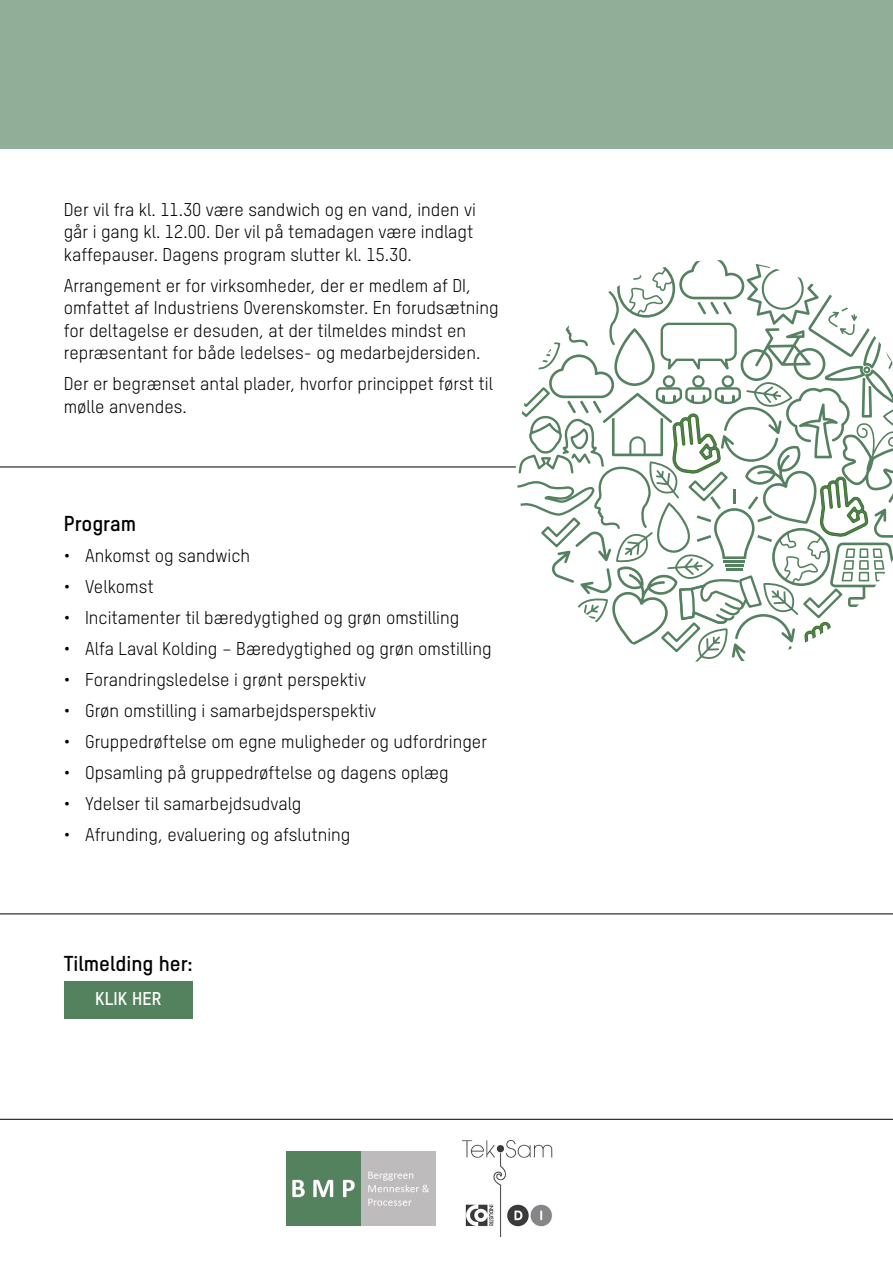
<style>
.page{position:relative;width:893px;height:1263px;background:#fff}
.page>*{position:absolute;margin:0;border:0;box-sizing:border-box;transform-origin:0 0}
.t1{font:21px "T Star Bold";color:#000}
.t2{font:18px/22.5px "T Star Regular";color:#000}
.t3{font:18px "T Star Bold";letter-spacing:.01em;color:#fff}
</style>
<div class="page">
<img style="left:463px;top:1141px;width:90px;height:95px">
<div style="left:64px;top:981px;width:129px;height:37px;background:#54815e"></div>
<hr style="left:0;top:1119px;width:893px;height:1px;background:#000">
<hr style="left:0;top:914px;width:893px;height:1px;background:#000">
<hr style="left:0;top:467px;width:516px;height:1px;background:#000">
<div style="left:0;top:0;width:893px;height:149px;background:#91ae98"></div>
<svg style="left:517px;top:260px;width:376px;height:402px"></svg>
<img style="left:287px;top:1151px;width:148px;height:75px">
<p class="t2" style="left:64px;top:198px;width:414px">Der vil fra kl. 11.30 være sandwich og en vand, inden vi går i gang kl. 12.00. Der vil på temadagen være indlagt kaffepauser. Dagens program slutter kl. 15.30.</p>
<p class="t2" style="left:64px;top:274px;width:436px">Arrangement er for virksomheder, der er medlem af DI, omfattet af Industriens Overenskomster. En forudsætning for deltagelse er desuden, at der tilmeldes mindst en repræsentant for både ledelses- og medarbejdersiden.</p>
<p class="t2" style="left:64px;top:372px;width:431px">Der er begrænset antal plader, hvorfor princippet først til mølle anvendes.</p>
<p class="t1" style="left:64px;top:510px;width:74px">Program</p>
<p class="t2" style="left:64px;top:544px;width:188px">• Ankomst og sandwich</p>
<p class="t2" style="left:64px;top:575px;width:91px">• Velkomst</p>
<p class="t2" style="left:64px;top:606px;width:397px">• Incitamenter til bæredygtighed og grøn omstilling</p>
<p class="t2" style="left:64px;top:637px;width:429px">• Alfa Laval Kolding – Bæredygtighed og grøn omstilling</p>
<p class="t2" style="left:64px;top:668px;width:304px">• Forandringsledelse i grønt perspektiv</p>
<p class="t2" style="left:64px;top:699px;width:314px">• Grøn omstilling i samarbejdsperspektiv</p>
<p class="t2" style="left:64px;top:730px;width:425px">• Gruppedrøftelse om egne muligheder og udfordringer</p>
<p class="t2" style="left:64px;top:761px;width:387px">• Opsamling på gruppedrøftelse og dagens oplæg</p>
<p class="t2" style="left:64px;top:792px;width:239px">• Ydelser til samarbejdsudvalg</p>
<p class="t2" style="left:64px;top:823px;width:288px">• Afrunding, evaluering og afslutning</p>
<p class="t1" style="left:64px;top:950px;width:130px">Tilmelding her:</p>
<p class="t3" style="left:95px;top:988px;width:68px">KLIK HER</p>
</div>
